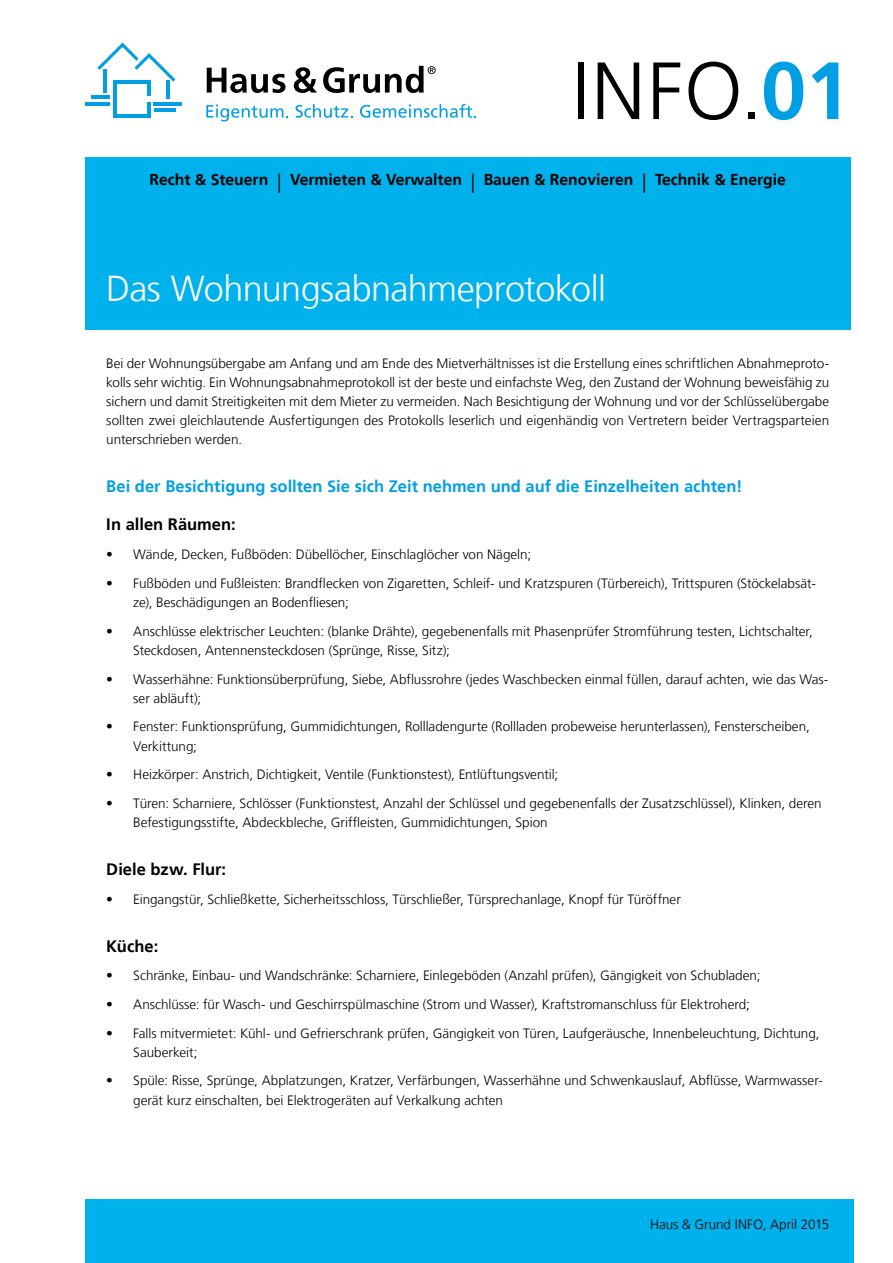
<style>
.page{position:relative;width:893px;height:1263px;background:#fff}
.page>*{position:absolute;margin:0;border:0;box-sizing:border-box;transform-origin:0 0}
.t1{font:300 81px "Frutiger LT";color:#000}
.t2{font:300 36px "Frutiger LT";letter-spacing:-.015em;color:#fff}
.t3{font:700 16.5px "Frutiger LT";color:#009fe3}
.t4{font:700 16.5px "Frutiger LT";color:#000}
.t5{font:700 15.75px "Frutiger LT";color:#000}
.t6{font:300 13.5px/19.2px "Frutiger LT";color:#000}
.s1{font-weight:700;color:#009fe3}
.s2{font-weight:300;font-size:19.5px}
</style>
<div class="page">
<div style="left:85px;top:157px;width:765px;height:173px;background:#00b1eb"></div>
<div style="left:85px;top:1199px;width:768px;height:64px;background:#00b1eb"></div>
<hr style="left:113px;top:80px;width:3px;height:38px;background:#009fe3">
<hr style="left:147px;top:102px;width:4px;height:16px;background:#009fe3">
<hr style="left:113px;top:114px;width:38px;height:4px;background:#009fe3">
<hr style="left:113px;top:80px;width:38px;height:3px;background:#009fe3">
<hr style="left:154px;top:108px;width:21px;height:3px;background:#009fe3">
<hr style="left:154px;top:102px;width:28px;height:3px;background:#009fe3">
<hr style="left:147px;top:80px;width:4px;height:16px;background:#009fe3">
<hr style="left:166px;top:81px;width:3px;height:18px;background:#009fe3">
<hr style="left:91px;top:96px;width:19px;height:3px;background:#009fe3">
<hr style="left:85px;top:102px;width:25px;height:3px;background:#009fe3">
<hr style="left:104px;top:69px;width:3px;height:24px;background:#009fe3">
<svg style="left:97px;top:43px;width:78px;height:39px"></svg>
<svg style="left:207px;top:68px;width:78px;height:25px"></svg>
<svg style="left:294px;top:67px;width:23px;height:26px"></svg>
<svg style="left:323px;top:66px;width:113px;height:27px"></svg>
<svg style="left:206px;top:105px;width:82px;height:16px"></svg>
<svg style="left:296px;top:104px;width:57px;height:14px"></svg>
<svg style="left:360px;top:104px;width:116px;height:14px"></svg>
<h1 class="t1" style="left:572px;top:45px;width:280px">INFO.<span class="s1">01</span></h1>
<p class="t5" style="left:150px;top:170px;width:638px">Recht &amp; Steuern <span class="s2">|</span> Vermieten &amp; Verwalten <span class="s2">|</span> Bauen &amp; Renovieren <span class="s2">|</span> Technik &amp; Energie</p>
<h2 class="t2" style="left:106px;top:268px;width:501px">Das Wohnungsabnahmeprotokoll</h2>
<p class="t6" style="left:106px;top:354px;width:724px;text-align:justify">Bei der Wohnungsübergabe am Anfang und am Ende des Mietverhältnisses ist die Erstellung eines schriftlichen Abnahmeproto&shy;kolls sehr wichtig. Ein Wohnungsabnahmeprotokoll ist der beste und einfachste Weg, den Zustand der Wohnung beweisfähig zu sichern und damit Streitigkeiten mit dem Mieter zu vermeiden. Nach Besichtigung der Wohnung und vor der Schlüsselübergabe sollten zwei gleichlautende Ausfertigungen des Protokolls leserlich und eigenhändig von Vertretern beider Vertragsparteien unterschrieben werden.</p>
<p class="t3" style="left:106px;top:477px;width:638px">Bei der Besichtigung sollten Sie sich Zeit nehmen und auf die Einzelheiten achten!</p>
<p class="t4" style="left:106px;top:515px;width:131px">In allen Räumen:</p>
<p class="t6" style="left:106px;top:545px;width:426px">• Wände, Decken, Fußböden: Dübellöcher, Einschlaglöcher von Nägeln;</p>
<p class="t6" style="left:133px;top:574px;width:684px;text-indent:-27px">• Fußböden und Fußleisten: Brandflecken von Zigaretten, Schleif- und Kratzspuren (Türbereich), Trittspuren (Stöckelabsät&shy;ze), Beschädigungen an Bodenfliesen;</p>
<p class="t6" style="left:133px;top:622px;width:681px;text-indent:-27px">• Anschlüsse elektrischer Leuchten: (blanke Drähte), gegebenenfalls mit Phasenprüfer Stromführung testen, Lichtschalter,<br>Steckdosen, Antennensteckdosen (Sprünge, Risse, Sitz);</p>
<p class="t6" style="left:133px;top:669px;width:696px;text-indent:-27px">• Wasserhähne: Funktionsüberprüfung, Siebe, Abflussrohre (jedes Waschbecken einmal füllen, darauf achten, wie das Was&shy;ser abläuft);</p>
<p class="t6" style="left:133px;top:717px;width:678px;text-indent:-27px">• Fenster: Funktionsprüfung, Gummidichtungen, Rollladengurte (Rollladen probeweise herunterlassen), Fensterscheiben,<br>Verkittung;</p>
<p class="t6" style="left:106px;top:765px;width:453px">• Heizkörper: Anstrich, Dichtigkeit, Ventile (Funktionstest), Entlüftungsventil;</p>
<p class="t6" style="left:133px;top:794px;width:690px;text-indent:-27px">• Türen: Scharniere, Schlösser (Funktionstest, Anzahl der Schlüssel und gegebenenfalls der Zusatzschlüssel), Klinken, deren<br>Befestigungsstifte, Abdeckbleche, Griffleisten, Gummidichtungen, Spion</p>
<p class="t4" style="left:106px;top:859px;width:121px">Diele bzw. Flur:</p>
<p class="t6" style="left:106px;top:889px;width:576px">• Eingangstür, Schließkette, Sicherheitsschloss, Türschließer, Türsprechanlage, Knopf für Türöffner</p>
<p class="t4" style="left:106px;top:936px;width:53px">Küche:</p>
<p class="t6" style="left:106px;top:966px;width:656px">• Schränke, Einbau- und Wandschränke: Scharniere, Einlegeböden (Anzahl prüfen), Gängigkeit von Schubladen;</p>
<p class="t6" style="left:106px;top:995px;width:645px">• Anschlüsse: für Wasch- und Geschirrspülmaschine (Strom und Wasser), Kraftstromanschluss für Elektroherd;</p>
<p class="t6" style="left:133px;top:1023px;width:688px;text-indent:-27px">• Falls mitvermietet: Kühl- und Gefrierschrank prüfen, Gängigkeit von Türen, Laufgeräusche, Innenbeleuchtung, Dichtung,<br>Sauberkeit;</p>
<p class="t6" style="left:133px;top:1071px;width:691px;text-indent:-27px">• Spüle: Risse, Sprünge, Abplatzungen, Kratzer, Verfärbungen, Wasserhähne und Schwenkauslauf, Abflüsse, Warmwasser&shy;gerät kurz einschalten, bei Elektrogeräten auf Verkalkung achten</p>
<p class="t6" style="left:650px;top:1215px;width:181px">Haus &amp; Grund INFO, April 2015</p>
</div>
